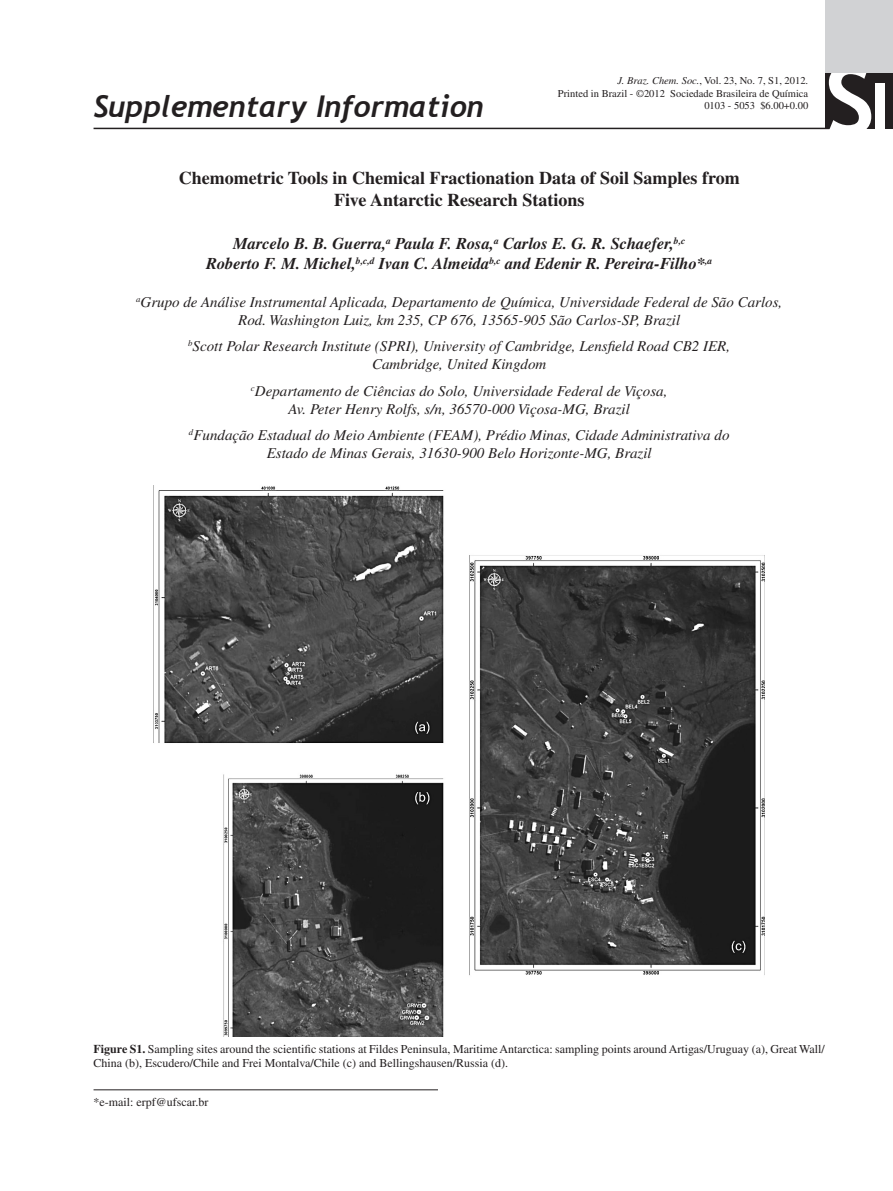
<style>
.page{position:relative;width:893px;height:1191px;background:#fff}
.page>*{position:absolute;margin:0;border:0;box-sizing:border-box;transform-origin:0 0}
.t1{font:700 98.4px "Trebuchet MS";color:#fff}
.t2{font:italic 700 30px "Trebuchet";color:#231f20}
.Título{font:700 18px/21.6px "Times";color:#231f20;text-align:center}
.Autores{font:italic 700 16.5px/19.8px "Times";color:#231f20;text-align:center}
.Endereços{font:italic 15px/18px "Times";color:#231f20;text-align:center}
.Figura{font:12px/14.4px "Times";color:#231f20}
.Rodapé{font:12px "Times";color:#231f20}
.t3{font:10.5px "Times";color:#231f20}
.s1{font-style:italic}
.s2{font-size:72.15px}
.s3{font-weight:700}
</style>
<div class="page">
<hr style="left:94px;top:128px;width:765px;height:1px;background:#231f20">
<div style="left:825px;top:72px;width:68px;height:57px;background:#231f20"></div>
<div style="left:825px;top:0;width:68px;height:72px;background:#d1d2d4"></div>
<hr style="left:94px;top:1089px;width:344px;height:1px;background:#231f20">
<img style="left:154px;top:486px;width:611px;height:550px">
<h2 class="t2" style="left:94px;top:88px;width:392px">Supplementary Information</h2>
<p class="t3" style="left:617px;top:74px;width:192px"><span class="s1">J. Braz. Chem. Soc.</span>, Vol. 23, No. 7, S1, 2012.</p>
<p class="t3" style="left:558px;top:87px;width:252px">Printed in Brazil - ©2012 Sociedade Brasileira de Química</p>
<p class="t3" style="left:704px;top:100px;width:105px">0103 - 5053 $6.00+0.00</p>
<p class="Título" style="left:179px;top:167px;width:562px">Chemometric Tools in Chemical Fractionation Data of Soil Samples from<br>Five Antarctic Research Stations</p>
<p class="Autores" style="left:206px;top:234px;width:508px">Marcelo B. B. Guerra,<sup>a</sup> Paula F. Rosa,<sup>a</sup> Carlos E. G. R. Schaefer,<sup>b,c<br></sup>Roberto F. M. Michel,<sup>b,c,d</sup> Ivan C. Almeida<sup>b,c</sup> and Edenir R. Pereira-Filho*<sup>,a</sup></p>
<p class="Endereços" style="left:136px;top:293px;width:648px"><sup>a</sup>Grupo de Análise Instrumental Aplicada, Departamento de Química, Universidade Federal de São Carlos,<br>Rod. Washington Luiz, km 235, CP 676, 13565-905 São Carlos-SP, Brazil</p>
<p class="Endereços" style="left:188px;top:337px;width:543px"><sup>b</sup>Scott Polar Research Institute (SPRI), University of Cambridge, Lensfield Road CB2 IER,<br>Cambridge, United Kingdom</p>
<p class="Endereços" style="left:251px;top:382px;width:418px"><sup>c</sup>Departamento de Ciências do Solo, Universidade Federal de Viçosa,<br>Av. Peter Henry Rolfs, s/n, 36570-000 Viçosa-MG, Brazil</p>
<p class="Endereços" style="left:189px;top:426px;width:542px"><sup>d</sup>Fundação Estadual do Meio Ambiente (FEAM), Prédio Minas, Cidade Administrativa do<br>Estado de Minas Gerais, 31630-900 Belo Horizonte-MG, Brazil</p>
<h1 class="t1" style="left:825px;top:39px;width:67px">S<span class="s2">I</span></h1>
<p class="Figura" style="left:94px;top:1041px;width:733px"><span class="s3">Figure S1.</span> Sampling sites around the scientific stations at Fildes Peninsula, Maritime Antarctica: sampling points around Artigas/Uruguay (a), Great Wall/<br>China (b), Escudero/Chile and Frei Montalva/Chile (c) and Bellingshausen/Russia (d).</p>
<p class="Rodapé" style="left:94px;top:1095px;width:117px">*e-mail: erpf@ufscar.br</p>
</div>
